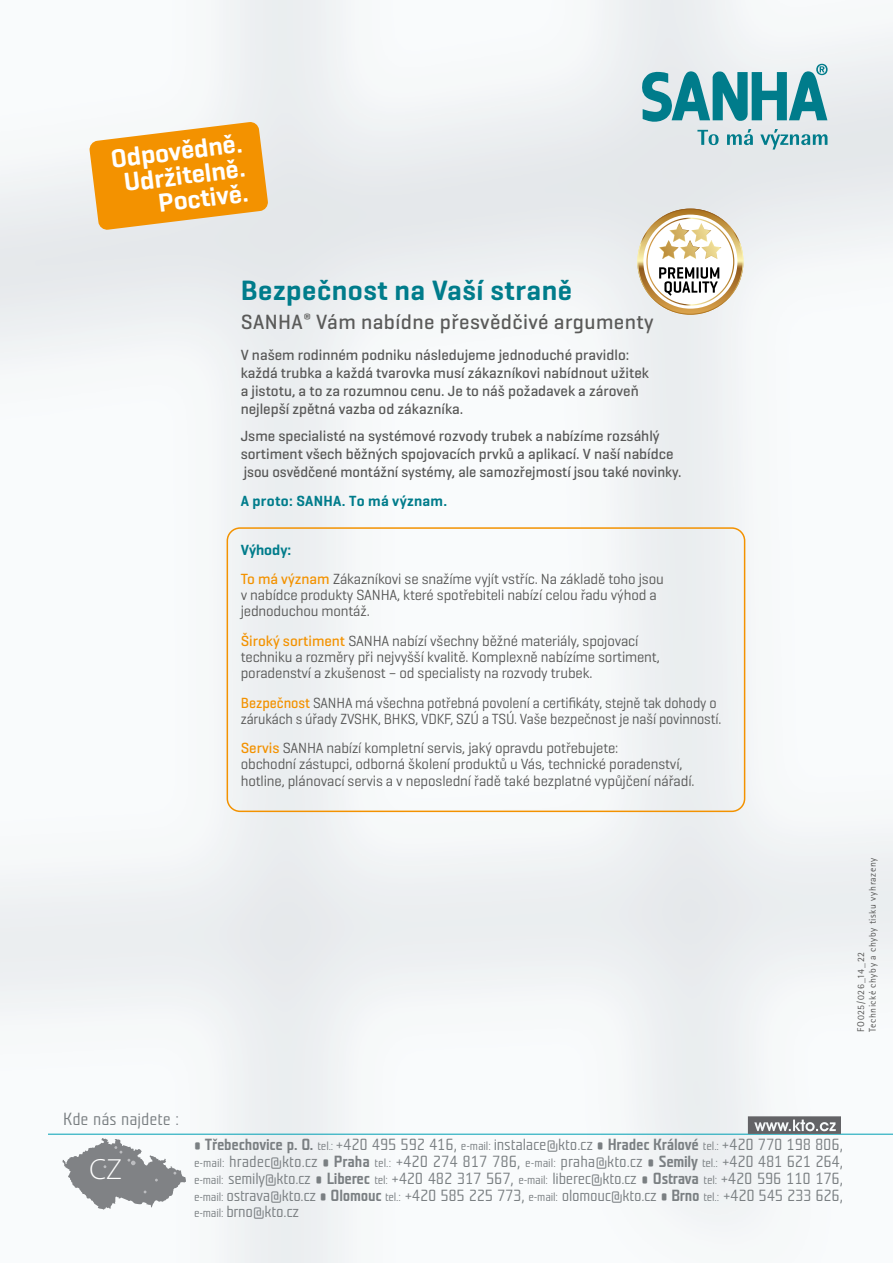
<style>
.page{position:relative;width:893px;height:1263px;background:#fff}
.page>*{position:absolute;margin:0;border:0;box-sizing:border-box;transform-origin:0 0}
.t1{font:300 29.25px "Myriad Pro";color:#fff}
.t2{font:600 28.5px "Geogrotesque";letter-spacing:.02em;color:#007c8b}
.t3{font:600 26.4px/24.9px "Geogrotesque";color:#fff;text-align:right}
.t4{font:500 21px "Geogrotesque";letter-spacing:.02em;color:#5a5a59}
.t5{font:17.55px "Teuton Mager";color:#7a7f82}
.t6{font:16.2px/16.8px "Teuton Mager";letter-spacing:-.015em;color:#7a7f82;text-align:justify}
.t7{font:15px/16.4px "Geogrotesque";letter-spacing:-.01em;color:#575756}
.t8{font:500 15px/18px "Geogrotesque";color:#575756}
.t9{font:15px/16.2px "Geogrotesque";letter-spacing:-.01em;color:#575756;scale:.94 1}
.t10{font:600 15px "Geogrotesque";letter-spacing:.02em;color:#007c8b}
.t11{font:9.75px/11.7px "Rotis Sans Serif";letter-spacing:.055em;color:#575756}
.s1{font-weight:600;color:#007c8b}
.s2{font-weight:500;color:#f39200}
.s3{font-family:"Teuton Fett"}
.s4{font-size:12.15px}
</style>
<div class="page">
<img style="left:0;top:0;width:893px;height:1263px">
<svg style="left:637px;top:209px;width:106px;height:106px"></svg>
<svg style="left:89px;top:122px;width:179px;height:108px;background:#f1a533"></svg>
<div style="left:227px;top:527px;width:518px;height:285px;border:2px solid #f39200;border-radius:13px"></div>
<svg style="left:697px;top:130px;width:22px;height:15px"></svg>
<svg style="left:727px;top:129px;width:26px;height:16px"></svg>
<svg style="left:760px;top:129px;width:67px;height:21px"></svg>
<svg style="left:642px;top:64px;width:186px;height:58px;background:#75b4bd"></svg>
<hr style="left:48px;top:1134px;width:845px;height:1px;background:#00a0b4">
<svg style="left:748px;top:1116px;width:93px;height:18px;background:#858688"></svg>
<svg style="left:62px;top:1138px;width:124px;height:71px"></svg>
<h3 class="t3" style="left:109px;top:146px;width:134px;rotate:-7deg">Odpovědně.<br>Udržitelně.<br>Poctivě.</h3>
<h2 class="t2" style="left:241px;top:272px;width:333px">Bezpečnost na Vaší straně</h2>
<h3 class="t4" style="left:241px;top:309px;width:414px">SANHA<sup>®</sup> Vám nabídne přesvědčivé argumenty</h3>
<p class="t8" style="left:241px;top:346px;width:410px">V našem rodinném podniku následujeme jednoduché pravidlo: každá trubka a každá tvarovka musí zákazníkovi nabídnout užitek a jistotu, a to za rozumnou cenu. Je to náš požadavek a zároveň nejlepší zpětná vazba od zákazníka.</p>
<p class="t8" style="left:241px;top:426px;width:442px">Jsme specialisté na systémové rozvody trubek a nabízíme rozsáhlý sortiment všech běžných spojovacích prvků a aplikací. V naší nabídce jsou osvědčené montážní systémy, ale samozřejmostí jsou také novinky.</p>
<p class="t10" style="left:241px;top:492px;width:208px">A proto: SANHA. To má význam.</p>
<p class="t7" style="left:241px;top:534px;width:425px;line-height:29.2px"><span class="s1">Výhody:<br></span><span class="s2">To má význam</span> Zákazníkovi se snažíme vyjít vstříc. Na základě toho jsou</p>
<p class="t7" style="left:241px;top:586px;width:418px">v nabídce produkty SANHA, které spotřebiteli nabízí celou řadu výhod a jednoduchou montáž.</p>
<p class="t7" style="left:241px;top:632px;width:421px"><span class="s2">Široký sortiment</span> SANHA nabízí všechny běžné materiály, spojovací techniku a rozměry při nejvyšší kvalitě. Komplexně nabízíme sortiment, poradenství a zkušenost – od specialisty na rozvody trubek.</p>
<p class="t9" style="left:241px;top:694px;width:513px"><span class="s2">Bezpečnost</span> SANHA má všechna potřebná povolení a certifikáty, stejně tak dohody o zárukách s úřady ZVSHK, BHKS, VDKF, SZÚ a TSÚ. Vaše bezpečnost je naší povinností.</p>
<p class="t7" style="left:241px;top:739px;width:455px"><span class="s2">Servis</span> SANHA nabízí kompletní servis, jaký opravdu potřebujete:<br>obchodní zástupci, odborná školení produktů u Vás, technické poradenství, hotline, plánovací servis a v neposlední řadě také bezplatné vypůjčení nářadí.</p>
<p class="t11" style="left:855px;top:1032px;width:176px;rotate:-90deg">FO025/026_14_22<br>Technické chyby a chyby tisku vyhrazeny</p>
<p class="t5" style="left:63px;top:1110px;width:117px">Kde nás najdete :</p>
<h1 class="t1" style="left:90px;top:1151px;width:34px">CZ</h1>
<p class="t6" style="left:194px;top:1137px;width:650px">• <span class="s3">Třebechovice p. O.</span> <span class="s4">tel.:</span> +420 495 592 416, <span class="s4">e-mail:</span> instalace@kto.cz • <span class="s3">Hradec Králové</span> <span class="s4">tel.:</span> +420 770 198 806, <span class="s4">e-mail:</span> hradec@kto.cz • <span class="s3">Praha</span> <span class="s4">tel.:</span> +420 274 817 786, <span class="s4">e-mail:</span> praha@kto.cz • <span class="s3">Semily</span> <span class="s4">tel.:</span> +420 481 621 264, <span class="s4">e-mail:</span> semily@kto.cz • <span class="s3">Liberec</span> <span class="s4">tel:</span> +420 482 317 567, <span class="s4">e-mail:</span> liberec@kto.cz • <span class="s3">Ostrava</span> <span class="s4">tel:</span> +420 596 110 176, <span class="s4">e-mail:</span> ostrava@kto.cz • <span class="s3">Olomouc</span> <span class="s4">tel.:</span> +420 585 225 773, <span class="s4">e-mail:</span> olomouc@kto.cz • <span class="s3">Brno</span> <span class="s4">tel.:</span> +420 545 233 626, <span class="s4">e-mail:</span> brno@kto.cz</p>
</div>
